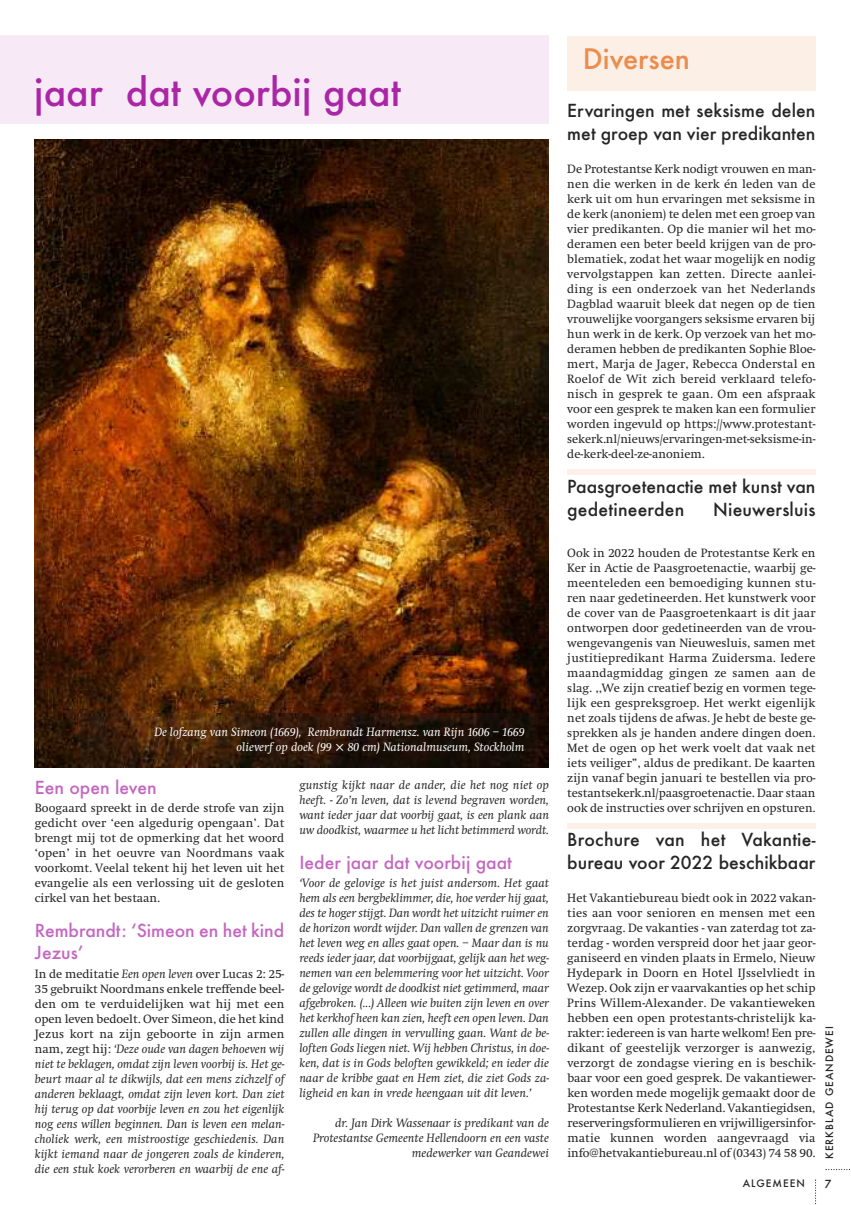
<style>
.page{position:relative;width:851px;height:1205px;background:#fff}
.page>*{position:absolute;margin:0;border:0;box-sizing:border-box;transform-origin:0 0}
.t1{font:500 37.5px "Futura";color:#ab26a7}
.t2{font:500 27.5px "Futura";color:#ec8c4d}
.t3{font:500 17.5px/22.8px "Futura";color:#272526}
.t4{font:500 17.5px/22.8px "Futura";color:#c467c1}
.t5{font:12.5px/15px "Swift";letter-spacing:-.005em;color:#272526;text-align:justify}
.t6{font:italic 12.5px/15px "Swift";color:#272526;text-align:justify}
.t7{font:italic 12.5px/15.4px "Swift";color:#fff;text-align:right}
.t8{font:500 10.88px "Futura";color:#272526}
.t9{font:500 10px "Futura";letter-spacing:.1em;color:#272526}
.s1{font-family:"Lucida Grande";font-style:normal}
.s2{font-style:normal}
</style>
<div class="page">
<svg style="left:825px;top:1169px;width:25px;height:1px"></svg>
<svg style="left:815px;top:1179px;width:1px;height:25px"></svg>
<div style="left:567px;top:469px;width:248px;height:5px;background:#fcf0e8"></div>
<div style="left:567px;top:824px;width:248px;height:5px;background:#fcf0e8"></div>
<div style="left:567px;top:36px;width:248px;height:54px;background:#fcefe6"></div>
<div style="left:0;top:35px;width:549px;height:89px;background:#f7e9f6"></div>
<img style="left:35px;top:139px;width:514px;height:628px">
<img style="left:80px;top:714px;width:457px;height:53px">
<h1 class="t1" style="left:34px;top:71px;width:368px">jaar dat voorbij gaat</h1>
<p class="t7" style="left:154px;top:724px;width:371px">De lofzang van Simeon (1669), Rembrandt Harmensz. van Rijn 1606 – 1669 olieverf op doek (99 <span class="s1">×</span> 80 cm) Nationalmuseum, Stockholm</p>
<h3 class="t4" style="left:35px;top:776px;width:123px">Een open leven</h3>
<p class="t5" style="left:35px;top:800px;width:251px">Boogaard spreekt in de derde strofe van zijn gedicht over ‘een algedurig opengaan’. Dat brengt mij tot de opmerking dat het woord ‘open’ in het oeuvre van Noordmans vaak voorkomt. Veelal tekent hij het leven uit het evangelie als een verlossing uit de gesloten cirkel van het bestaan.</p>
<h3 class="t4" style="left:35px;top:919px;width:251px">Rembrandt: ‘Simeon en het kind<br>Jezus’</h3>
<p class="t6" style="left:35px;top:966px;width:251px"><span class="s2">In de meditatie</span> Een open leven <span class="s2">over Lucas 2: 25- 35 gebruikt Noordmans enkele treffende beel&shy;den om te verduidelijken wat hij met een open leven bedoelt. Over Simeon, die het kind Jezus kort na zijn geboorte in zijn armen nam, zegt hij:</span> ‘Deze oude van dagen behoeven wij niet te beklagen, omdat zijn leven voorbij is. Het ge&shy;beurt maar al te dikwijls, dat een mens zichzelf of anderen beklaagt, omdat zijn leven kort. Dan ziet hij terug op dat voorbije leven en zou het eigenlijk nog eens willen beginnen. Dan is leven een melan&shy;choliek werk, een mistroostige geschiedenis. Dan kijkt iemand naar de jongeren zoals de kinderen, die een stuk koek verorberen en waarbij de ene af-</p>
<p class="t6" style="left:299px;top:777px;width:251px">gunstig kijkt naar de ander, die het nog niet op heeft. - Zo’n leven, dat is levend begraven worden, want ieder jaar dat voorbij gaat, is een plank aan uw doodkist, waarmee u het licht betimmerd wordt.</p>
<h3 class="t4" style="left:299px;top:852px;width:214px">Ieder jaar dat voorbij gaat</h3>
<p class="t6" style="left:299px;top:875px;width:251px">‘Voor de gelovige is het juist andersom. Het gaat hem als een bergbeklimmer, die, hoe verder hij gaat, des te hoger stijgt. Dan wordt het uitzicht ruimer en de horizon wordt wijder. Dan vallen de grenzen van het leven weg en alles gaat open. – Maar dan is nu reeds ieder jaar, dat voorbijgaat, gelijk aan het weg&shy;nemen van een belemmering voor het uitzicht. Voor de gelovige wordt de doodkist niet getimmerd, maar afgebroken. (...) Alleen wie buiten zijn leven en over het kerkhof heen kan zien, heeft een open leven. Dan zullen alle dingen in vervulling gaan. Want de be&shy;loften Gods liegen niet. Wij hebben Christus, in doe&shy;ken, dat is in Gods beloften gewikkeld; en ieder die naar de kribbe gaat en Hem ziet, die ziet Gods za&shy;ligheid en kan in vrede heengaan uit dit leven.’</p>
<p class="t6" style="left:313px;top:1115px;width:237px;text-align:right">dr. Jan Dirk Wassenaar is predikant van de<br>Protestantse Gemeente Hellendoorn en een vaste medewerker van Geandewei</p>
<h2 class="t2" style="left:582px;top:43px;width:109px">Diversen</h2>
<h3 class="t3" style="left:567px;top:100px;width:250px">Ervaringen met seksisme delen met groep van vier predikanten</h3>
<p class="t5" style="left:567px;top:162px;width:250px">De Protestantse Kerk nodigt vrouwen en man&shy;nen die werken in de kerk én leden van de kerk uit om hun ervaringen met seksisme in de kerk (anoniem) te delen met een groep van vier predikanten. Op die manier wil het mo&shy;deramen een beter beeld krijgen van de pro&shy;blematiek, zodat het waar mogelijk en nodig vervolgstappen kan zetten. Directe aanlei&shy;ding is een onderzoek van het Nederlands Dagblad waaruit bleek dat negen op de tien vrouwelijke voorgangers seksisme ervaren bij hun werk in de kerk. Op verzoek van het mo&shy;deramen hebben de predikanten Sophie Bloe&shy;mert, Marja de Jager, Rebecca Onderstal en Roelof de Wit zich bereid verklaard telefo&shy;nisch in gesprek te gaan. Om een afspraak voor een gesprek te maken kan een formulier worden ingevuld op https://www.protestant&shy;sekerk.nl/nieuws/ervaringen-met-seksisme-in&shy;de-kerk-deel-ze-anoniem.</p>
<h3 class="t3" style="left:567px;top:475px;width:250px">Paasgroetenactie met kunst van gedetineerden</h3>
<h3 class="t3" style="left:713px;top:498px;width:104px">Nieuwersluis</h3>
<p class="t5" style="left:567px;top:545px;width:250px">Ook in 2022 houden de Protestantse Kerk en Ker in Actie de Paasgroetenactie, waarbij ge&shy;meenteleden een bemoediging kunnen stu&shy;ren naar gedetineerden. Het kunstwerk voor de cover van de Paasgroetenkaart is dit jaar ontworpen door gedetineerden van de vrou&shy;wengevangenis van Nieuwesluis, samen met justitiepredikant Harma Zuidersma. Iedere maandagmiddag gingen ze samen aan de slag. ,,We zijn creatief bezig en vormen tege&shy;lijk een gespreksgroep. Het werkt eigenlijk net zoals tijdens de afwas. Je hebt de beste ge&shy;sprekken als je handen andere dingen doen.<br>Met de ogen op het werk voelt dat vaak net iets veiliger”, aldus de predikant. De kaarten zijn vanaf begin januari te bestellen via pro&shy;testantsekerk.nl/paasgroetenactie. Daar staan ook de instructies over schrijven en opsturen.</p>
<h3 class="t3" style="left:567px;top:829px;width:250px">Brochure van het Vakantie&shy;bureau voor 2022 beschikbaar</h3>
<p class="t5" style="left:567px;top:890px;width:250px">Het Vakantiebureau biedt ook in 2022 vakan&shy;ties aan voor senioren en mensen met een zorgvraag. De vakanties - van zaterdag tot za&shy;terdag - worden verspreid door het jaar geor&shy;ganiseerd en vinden plaats in Ermelo, Nieuw Hydepark in Doorn en Hotel IJsselvliedt in Wezep. Ook zijn er vaarvakanties op het schip Prins Willem-Alexander. De vakantieweken hebben een open protestants-christelijk ka&shy;rakter: iedereen is van harte welkom! Een pre&shy;dikant of geestelijk verzorger is aanwezig, verzorgt de zondagse viering en is beschik&shy;baar voor een goed gesprek. De vakantiewer&shy;ken worden mede mogelijk gemaakt door de Protestantse Kerk Nederland. Vakantiegidsen, reserveringsformulieren en vrijwilligersinfor&shy;matie kunnen worden aangevraagd via info@hetvakantiebureau.nl of (0343) 74 58 90.</p>
<p class="t9" style="left:742px;top:1177px;width:63px">ALGEMEEN</p>
<p class="t9" style="left:823px;top:1159px;width:134px;rotate:-90deg">KERKBLAD GEANDEWEI</p>
<p class="t8" style="left:824px;top:1178px;width:8px">7</p>
</div>
